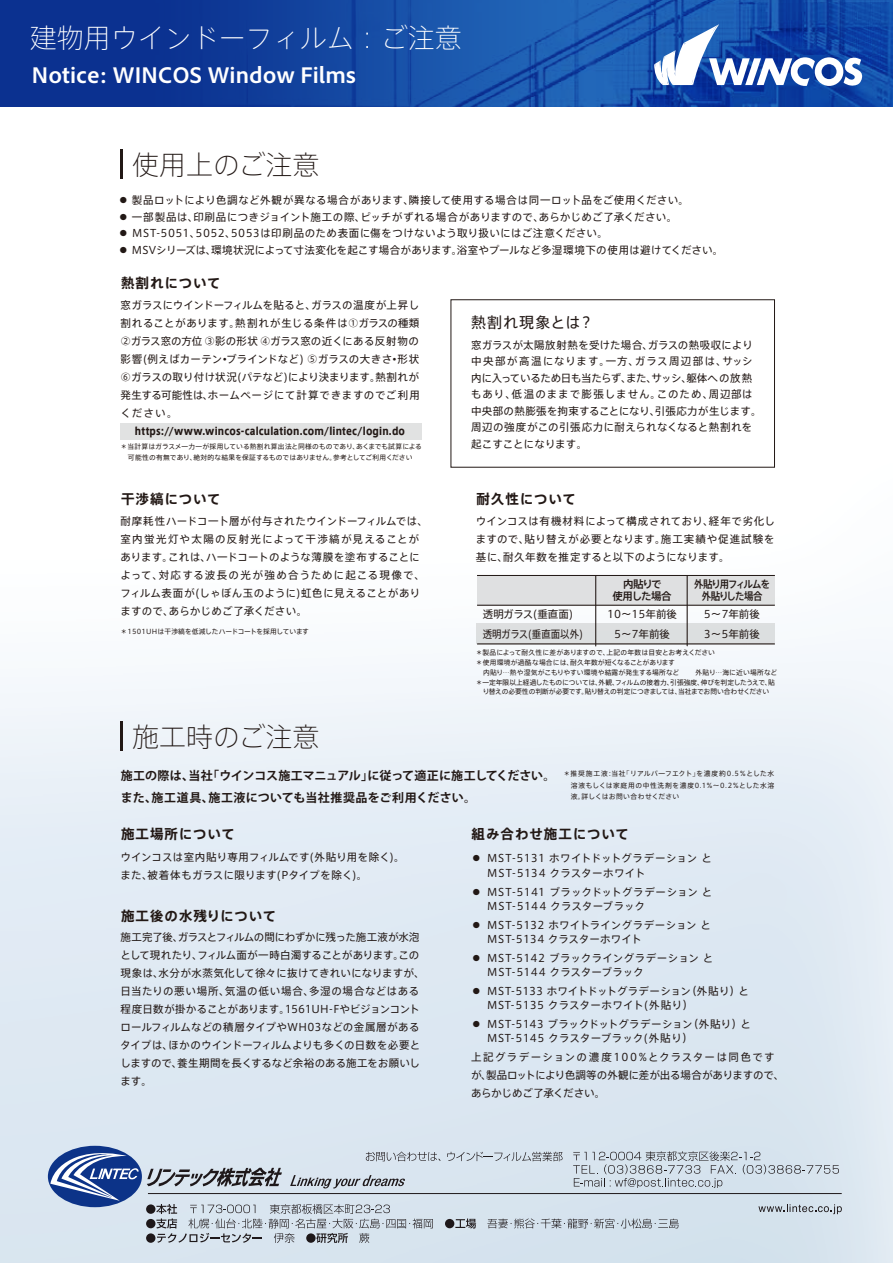
<style>
.page{position:relative;width:893px;height:1263px;background:#fff}
.page>*{position:absolute;margin:0;border:0;box-sizing:border-box;transform-origin:0 0}
.t1{font:200 27px "Axis Std";color:#fff}
.t2{font:200 27px "Axis Std";color:#221815}
.t3{font:700 24px "Adobe Clean";letter-spacing:.005em;color:#fff}
.t4{font:15px "Axis Std";letter-spacing:.07em;color:#221815}
.t5{font:700 13.5px "Axis Std";letter-spacing:.06em;color:#221815}
.t6{font:700 12px/22.2px "Koz Go Pr 6 N";letter-spacing:.005em;color:#221815}
.t7{font:10.5px/18px "Axis Std";letter-spacing:.025em;color:#221815}
.t8{font:800 10.5px "Axis Std";letter-spacing:.015em;color:#221815;scale:.9 1}
.t9{font:10.5px/19.5px "Axis Std";color:#221815}
.t10{font:500 10.5px/12px "Axis Std";letter-spacing:-.105em;color:#221815;text-align:center;scale:.9 1}
.t11{font:500 10.5px/12px "Axis Std";letter-spacing:-.075em;color:#221815;text-align:center}
.t12{font:6.75px/11.9px "Axis Std";color:#221815;text-align:center}
.t13{font:6.75px "Axis Std";letter-spacing:-.04em;color:#221815}
.t14{font:6.75px "Axis Std";letter-spacing:.02em;color:#221815}
.t15{font:6.75px "Axis Std";letter-spacing:.03em;color:#221815}
.s1{font-family:"Koz Go Pr 6 N"}
</style>
<div class="page">
<img style="left:0;top:106px;width:893px;height:1157px">
<svg style="left:290px;top:1175px;width:115px;height:13px"></svg>
<div style="left:48px;top:1146px;width:94px;height:61px;background:#0c3388;border-radius:50%"></div>
<svg style="left:50px;top:1150px;width:89px;height:51px"></svg>
<svg style="left:147px;top:1168px;width:135px;height:19px;background:#91959c"></svg>
<hr style="left:148px;top:1193px;width:694px;height:1px;background:#1e181a">
<svg style="left:573px;top:1151px;width:266px;height:37px;background:#c3ced8"></svg>
<svg style="left:758px;top:1204px;width:84px;height:10px"></svg>
<div style="left:146px;top:1204px;width:9px;height:10px;background:#1e181a;border-radius:50%"></div>
<div style="left:146px;top:1219px;width:9px;height:9px;background:#1e181a;border-radius:50%"></div>
<div style="left:445px;top:1219px;width:9px;height:9px;background:#1e181a;border-radius:50%"></div>
<svg style="left:455px;top:1218px;width:21px;height:10px"></svg>
<svg style="left:487px;top:1218px;width:192px;height:10px;background:#aeb7c0"></svg>
<div style="left:146px;top:1233px;width:9px;height:10px;background:#1e181a;border-radius:50%"></div>
<svg style="left:156px;top:1204px;width:277px;height:39px;background:#bcc5ce"></svg>
<svg style="left:366px;top:1152px;width:75px;height:9px"></svg>
<svg style="left:447px;top:1152px;width:116px;height:9px"></svg>
<img style="left:0;top:0;width:893px;height:106px">
<svg style="left:654px;top:24px;width:209px;height:62px"></svg>
<div style="left:120px;top:423px;width:302px;height:16px;background:#e1e2e2"></div>
<hr style="left:121px;top:149px;width:2px;height:30px;background:#221815">
<hr style="left:121px;top:721px;width:2px;height:30px;background:#221815">
<div style="left:477px;top:576px;width:298px;height:29px;background:#dfe0e1"></div>
<div style="left:476px;top:624px;width:299px;height:20px;background:#dcdfe0"></div>
<hr style="left:477px;top:605px;width:298px;height:1px;background:#221815">
<hr style="left:477px;top:643px;width:298px;height:1px;background:#221815">
<hr style="left:687px;top:575px;width:1px;height:71px;background:#221815">
<hr style="left:595px;top:576px;width:1px;height:70px;background:#221815">
<hr style="left:477px;top:575px;width:298px;height:1px;background:#221815">
<h1 class="t1" style="left:30px;top:18px;width:433px">建物用ウインドーフィルム：ご注意</h1>
<h2 class="t3" style="left:32px;top:60px;width:325px">Notice: WINCOS Window Films</h2>
<h1 class="t2" style="left:132px;top:145px;width:189px">使用上のご注意</h1>
<p class="t7" style="left:118px;top:191px;width:572px"><span class="s1">●</span> 製品ロッ卜により色調など外観が異なる場合があります、隣接して使用する場合は同一ロッ卜品をご使用ください。</p>
<p class="t7" style="left:118px;top:207px;width:561px"><span class="s1">●</span> 一部製品は、印刷品につきジョイント施工の際、ピッチがずれる場合がありますので、あらかじめご了承ください。</p>
<p class="t7" style="left:118px;top:224px;width:491px"><span class="s1">●</span> MST-5051、5052、5053は印刷品のため表面に傷をつけないよう取り扱いにはご注意ください。</p>
<p class="t7" style="left:118px;top:240px;width:607px"><span class="s1">●</span> MSVシリーズは、環境状況によって寸法変化を起こす場合があります。浴室やプールなど多湿環境下の使用は避けてください。</p>
<p class="t5" style="left:121px;top:273px;width:101px">熱割れについて</p>
<p class="t7" style="left:121px;top:295px;width:301px;text-align:justify">窓ガラスにウインドーフィルムを貼ると、ガラスの温度が上昇し割れることがあります。熱割れが生じる条件は①ガラスの種類②ガラス窓の方位 ③影の形状 ④ガラス窓の近くにある反射物の影響(例えばカーテン•ブラインドなど) ⑤ガラスの大きさ•形状⑥ガラスの取り付け状況(パテなど)により決まります。熱割れが発生する可能性は、ホームページにて計算できますのでご利用ください。</p>
<p class="t8" style="left:135px;top:423px;width:302px">https://www.wincos-calculation.com/lintec/login.do</p>
<p class="t12" style="left:120px;top:441px;width:303px;line-height:10.4px">＊当計算はガラスメ一力一が採用している熱割れ算出法と同様のものであり、あくまでも試算による可能性の有無であり、絶対的な結果を保証するものではありません。参考としてご利用ください</p>
<p class="t5" style="left:121px;top:488px;width:101px">干渉縞について</p>
<p class="t7" style="left:121px;top:511px;width:309px">耐摩耗性ハードコ一卜層が付与されたウインドーフィルムでは、室内蛍光灯や太陽の反射光によって干渉縞が見えることがあります。これは、ハ一ドコートのような薄膜を塗布することによって、対応する波長の光が強め合うために起こる現像で、フィルム表面が(しゃぼん玉のように)虹色に見えることがありますので、あらかじめご了承ください。</p>
<p class="t12" style="left:120px;top:625px;width:190px">＊1501UHは干渉縞を低減したハードコートを採用しています</p>
<h1 class="t2" style="left:132px;top:717px;width:189px">施工時のご注意</h1>
<h3 class="t4" style="left:471px;top:311px;width:124px">熱割れ現象とは？</h3>
<p class="t7" style="left:471px;top:336px;width:292px;line-height:16.5px">窓ガラスが太陽放射熱を受けた場合、ガラスの熱吸収により中央部が高温になります。一方、ガラス周辺部は、サッシ内に入っているため日も当たらず、また、サッシ、躯体への放熱もあり、低温のままで膨張しません。このため、周辺部は中央部の熱膨張を拘束することになり、引張応力が生じます。周辺の強度がこの引張応力に耐えられなくなると熱割れを起こすことになります。</p>
<p class="t5" style="left:476px;top:488px;width:101px">耐久性について</p>
<p class="t7" style="left:476px;top:511px;width:301px;text-align:justify">ウインコスは有機材料によって構成されており、経年で劣化しますので、貼り替えが必要となります。施工実績や促進試験を基に、耐久年数を推定すると以下のようになります。</p>
<p class="t11" style="left:612px;top:578px;width:61px">内貼りで<br>使用した場合</p>
<p class="t10" style="left:694px;top:578px;width:86px">外貼り用フィルムを外貼りした場合</p>
<p class="t9" style="left:483px;top:604px;width:102px">透明ガラス(垂直面)透明ガラス(垂直面以外)</p>
<p class="t9" style="left:607px;top:604px;width:72px;text-align:center">10～15年前後<br>5～7年前後</p>
<p class="t9" style="left:704px;top:604px;width:58px">5～7年前後<br>3～5年前後</p>
<p class="t12" style="left:476px;top:646px;width:241px">＊製品によって耐久性に差がありますので、上記の年数は目安とお考えください</p>
<p class="t15" style="left:476px;top:658px;width:201px">＊使用環境が過酷な場合には、耐久年数が短くなることがあります</p>
<p class="t14" style="left:483px;top:667px;width:198px">内貼り…熱や湿気がこもりやすい環境や結露が発生する場所など</p>
<p class="t14" style="left:696px;top:667px;width:83px">外貼り…海に近い場所など</p>
<p class="t12" style="left:476px;top:676px;width:301px">＊一定年限以上経過したものについては、外観、フィルムの接着力、引張強度、伸びを判定したうえで、貼</p>
<p class="t13" style="left:483px;top:687px;width:288px">り替えの必要性の判断が必要です。貼り替えの判定につきましては、当社までお問い合わせください</p>
<p class="t6" style="left:121px;top:765px;width:436px">施工の際は、当社「ウインコス施工マニュアル」に従って適正に施工してください。また、施工道具、施工液についても当社推奨品をご利用ください。</p>
<p class="t12" style="left:571px;top:767px;width:205px;text-align:justify;text-indent:-7px">＊推奨施工液:当社「リアルパ一フエクト」を濃度約0.5％とした水溶液もしくは家庭用の中性洗剤を濃度0.1％～0.2％とした水溶液。詳しくはお問い合わせください</p>
<p class="t5" style="left:121px;top:823px;width:115px">施工場所について</p>
<p class="t7" style="left:121px;top:847px;width:286px">ウインコスは室内貼り専用フィルムです(外貼り用を除く)。また、被着体もガラスに限ります(Pタイプを除く)。</p>
<p class="t5" style="left:121px;top:905px;width:157px">施工後の水残りについて</p>
<p class="t7" style="left:121px;top:928px;width:306px">施工完了後、ガラスとフィルムの間にわずかに残った施工液が水泡として現れたり、フィルム面が一時白濁することがあります。この現象は、水分が水蒸気化して徐々に抜けてきれいになりますが、日当たりの悪い場所、気温の低い場合、多湿の場合などはある程度日数が掛かることがあります。1561UH-Fやビジョンコントロールフィルムなどの積層タイプやWH03などの金属層があるタイプは、ほかのウインドーフィルムよりも多くの日数を必要としますので、養生期間を長くするなど余裕のある施工をお願いします。</p>
<p class="t5" style="left:472px;top:824px;width:159px">組み合わせ施工について</p>
<p class="t7" style="left:487px;top:849px;width:226px;line-height:15px;text-indent:-16px"><span class="s1">●</span> MST-5131 ホワイトドットグラデーション と<br>MST-5134 クラスターホワイト</p>
<p class="t7" style="left:487px;top:885px;width:227px;line-height:13.5px;text-indent:-16px"><span class="s1">●</span> MST-5141 ブラックドットグラデーション と<br>MST-5144 クラスターブラック</p>
<p class="t7" style="left:487px;top:918px;width:225px;line-height:13.5px;text-indent:-16px"><span class="s1">●</span> MST-5132 ホワイトライングラデーション と<br>MST-5134 クラスターホワイト</p>
<p class="t7" style="left:487px;top:951px;width:228px;line-height:13.5px;text-indent:-16px"><span class="s1">●</span> MST-5142 ブラックライングラデーション と<br>MST-5144 クラスターブラック</p>
<p class="t7" style="left:487px;top:984px;width:263px;line-height:13.5px;text-indent:-16px"><span class="s1">●</span> MST-5133 ホワイトドットグラデーション（外貼り）と<br>MST-5135 クラスターホワイト(外貼り）</p>
<p class="t7" style="left:487px;top:1017px;width:265px;line-height:13.5px;text-indent:-16px"><span class="s1">●</span> MST-5143 ブラックドットグラデーション（外貼り）と<br>MST-5145 クラスターブラック(外貼り）</p>
<p class="t7" style="left:471px;top:1047px;width:315px">上記グラデーションの濃度100%とクラスターは同色ですが、製品ロットにより色調等の外観に差が出る場合がありますので、あらかじめご了承ください。</p>
</div>
